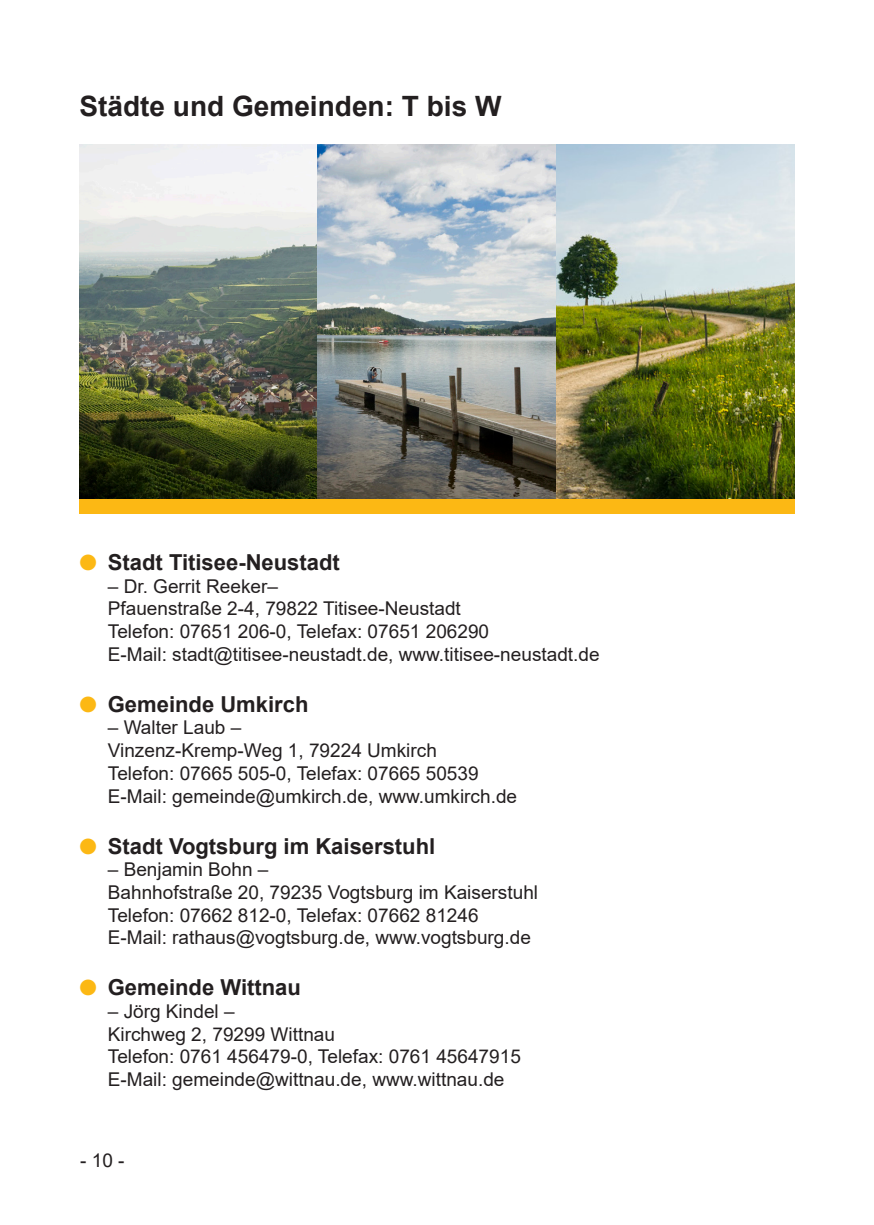
<style>
.page{position:relative;width:874px;height:1225px;background:#fff}
.page>*{position:absolute;margin:0;border:0;box-sizing:border-box;transform-origin:0 0}
.t1{font:700 28px "Arial";color:#231f20}
.t2{font:700 22px "Arial";color:#231f20}
.t3{font:19px/22.6px "Arial";color:#231f20}
.s1{color:#fcb814}
</style>
<div class="page">
<img style="left:79px;top:145px;width:715px;height:354px">
<div style="left:79px;top:499px;width:715px;height:14px;background:#fcb814"></div>
<h1 class="t1" style="left:79px;top:87px;width:423px">Städte und Gemeinden: T bis W</h1>
<p class="t2" style="left:79px;top:547px;width:262px"><span class="s1">●</span> Stadt Titisee-Neustadt</p>
<p class="t3" style="left:108px;top:574px;width:493px">– Dr. Gerrit Reeker–<br>Pfauenstraße 2-4, 79822 Titisee-Neustadt<br>Telefon: 07651 206-0, Telefax: 07651 206290<br>E-Mail: stadt@titisee-neustadt.de, www.titisee-neustadt.de</p>
<p class="t2" style="left:79px;top:688px;width:230px"><span class="s1">●</span> Gemeinde Umkirch</p>
<p class="t3" style="left:108px;top:716px;width:410px">– Walter Laub –<br>Vinzenz-Kremp-Weg 1, 79224 Umkirch<br>Telefon: 07665 505-0, Telefax: 07665 50539<br>E-Mail: gemeinde@umkirch.de, www.umkirch.de</p>
<p class="t2" style="left:79px;top:830px;width:357px"><span class="s1">●</span> Stadt Vogtsburg im Kaiserstuhl</p>
<p class="t3" style="left:108px;top:858px;width:431px">– Benjamin Bohn –<br>Bahnhofstraße 20, 79235 Vogtsburg im Kaiserstuhl Telefon: 07662 812-0, Telefax: 07662 81246<br>E-Mail: rathaus@vogtsburg.de, www.vogtsburg.de</p>
<p class="t2" style="left:79px;top:972px;width:223px"><span class="s1">●</span> Gemeinde Wittnau</p>
<p class="t3" style="left:108px;top:1000px;width:414px">– Jörg Kindel –<br>Kirchweg 2, 79299 Wittnau<br>Telefon: 0761 456479-0, Telefax: 0761 45647915<br>E-Mail: gemeinde@wittnau.de, www.wittnau.de</p>
<p class="t3" style="left:80px;top:1148px;width:46px">- 10 -</p>
</div>
